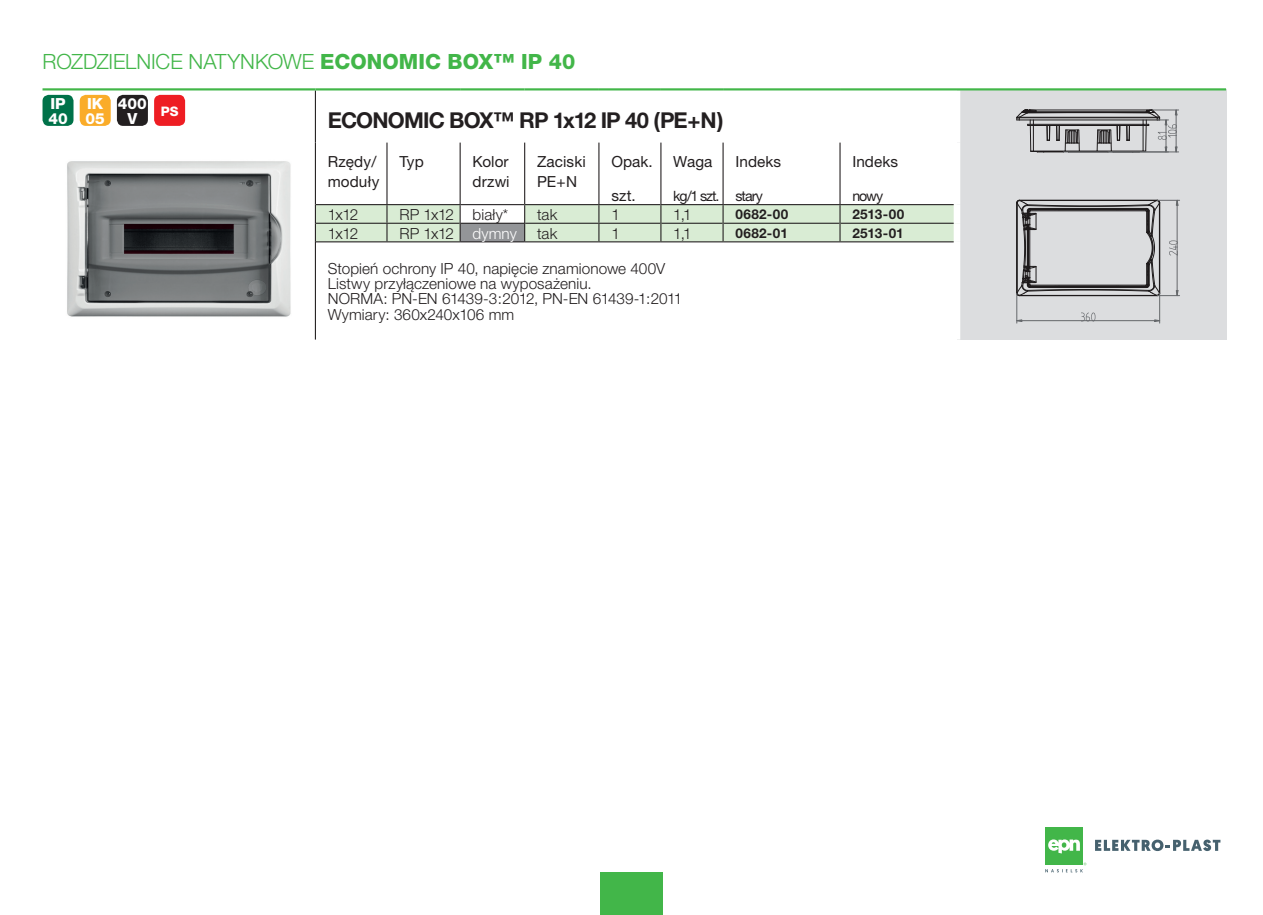
<style>
.page{position:relative;width:1263px;height:915px;background:#fff}
.page>*{position:absolute;margin:0;border:0;box-sizing:border-box;transform-origin:0 0}
.Normalny{font:700 21.9px "Helvetica Neue CE";letter-spacing:-.04em;color:#231f20}
.t1{font:300 21px "Helvetica Neue CE";letter-spacing:-.005em;color:#42b649}
.Normalny-2{font:300 15.3px/15.3px "Helvetica Neue CE";letter-spacing:.005em;color:#231f20}
.t2{font:15.3px/19.6px "Helvetica Neue CE";letter-spacing:.005em;color:#231f20}
.Normalny-3{font:800 15.3px "Helvetica Neue CE";color:#fff}
.Normalny-4{font:300 15.3px "Helvetica Neue CE";letter-spacing:.01em;color:#fff}
.t3{font:14.25px "Helvetica Neue CE";letter-spacing:-.07em;color:#231f20}
.INDEX-P{font:700 13.5px "Helvetica Neue CE";letter-spacing:.025em;color:#231f20}
.Normalny-5{font:800 13.05px "Helvetica Neue CE";color:#fff}
.s1{font-weight:800}
</style>
<div class="page">
<div style="left:600px;top:872px;width:63px;height:42px;background:#42b649"></div>
<div style="left:1045px;top:827px;width:38px;height:38px;background:#42b649"></div>
<svg style="left:1048px;top:839px;width:32px;height:14px"></svg>
<svg style="left:1095px;top:839px;width:125px;height:11px"></svg>
<svg style="left:1045px;top:862px;width:41px;height:10px"></svg>
<div style="left:957px;top:89px;width:269px;height:250px;background:#dcdddf"></div>
<hr style="left:315px;top:90px;width:1px;height:52px;background:#231f20">
<svg style="left:315px;top:142px;width:639px;height:100px"></svg>
<hr style="left:315px;top:242px;width:1px;height:97px;background:#231f20">
<div style="left:954px;top:90px;width:6px;height:52px;background:#fff"></div>
<hr style="left:386px;top:142px;width:1px;height:62px;background:#231f20">
<hr style="left:460px;top:142px;width:1px;height:62px;background:#231f20">
<hr style="left:524px;top:142px;width:1px;height:62px;background:#231f20">
<hr style="left:598px;top:142px;width:1px;height:62px;background:#231f20">
<hr style="left:660px;top:142px;width:1px;height:62px;background:#231f20">
<hr style="left:660px;top:204px;width:63px;height:1px;background:#231f20">
<hr style="left:661px;top:223px;width:61px;height:1px;background:#231f20">
<hr style="left:722px;top:142px;width:2px;height:62px;background:#231f20">
<hr style="left:839px;top:142px;width:1px;height:62px;background:#231f20">
<div style="left:954px;top:142px;width:6px;height:62px;background:#fff"></div>
<div style="left:954px;top:204px;width:6px;height:19px;background:#fff"></div>
<div style="left:954px;top:223px;width:6px;height:19px;background:#fff"></div>
<div style="left:954px;top:242px;width:6px;height:97px;background:#fff"></div>
<hr style="left:316px;top:204px;width:71px;height:1px;background:#231f20">
<hr style="left:387px;top:204px;width:73px;height:1px;background:#231f20">
<hr style="left:525px;top:204px;width:74px;height:1px;background:#231f20">
<hr style="left:599px;top:204px;width:61px;height:1px;background:#231f20">
<hr style="left:525px;top:223px;width:74px;height:1px;background:#231f20">
<hr style="left:599px;top:223px;width:61px;height:1px;background:#231f20">
<hr style="left:460px;top:204px;width:65px;height:1px;background:#231f20">
<hr style="left:461px;top:223px;width:63px;height:1px;background:#231f20">
<hr style="left:460px;top:241px;width:65px;height:1px;background:#231f20">
<hr style="left:723px;top:204px;width:117px;height:1px;background:#231f20">
<hr style="left:840px;top:204px;width:114px;height:1px;background:#231f20">
<hr style="left:316px;top:223px;width:71px;height:1px;background:#231f20">
<hr style="left:387px;top:223px;width:73px;height:1px;background:#231f20">
<hr style="left:316px;top:241px;width:71px;height:1px;background:#231f20">
<hr style="left:387px;top:241px;width:73px;height:1px;background:#231f20">
<hr style="left:525px;top:241px;width:74px;height:1px;background:#231f20">
<hr style="left:599px;top:241px;width:62px;height:1px;background:#231f20">
<hr style="left:661px;top:241px;width:62px;height:1px;background:#231f20">
<hr style="left:840px;top:241px;width:114px;height:1px;background:#231f20">
<hr style="left:724px;top:223px;width:115px;height:1px;background:#231f20">
<hr style="left:840px;top:223px;width:114px;height:1px;background:#231f20">
<hr style="left:723px;top:241px;width:117px;height:1px;background:#231f20">
<hr style="left:43px;top:88px;width:272px;height:2px;background:#42b649">
<hr style="left:315px;top:88px;width:72px;height:2px;background:#42b649">
<hr style="left:387px;top:88px;width:73px;height:2px;background:#42b649">
<hr style="left:460px;top:88px;width:65px;height:2px;background:#42b649">
<hr style="left:525px;top:88px;width:74px;height:2px;background:#42b649">
<hr style="left:599px;top:88px;width:62px;height:2px;background:#42b649">
<hr style="left:661px;top:88px;width:62px;height:2px;background:#42b649">
<hr style="left:723px;top:88px;width:117px;height:2px;background:#42b649">
<hr style="left:840px;top:88px;width:117px;height:2px;background:#42b649">
<hr style="left:957px;top:88px;width:269px;height:2px;background:#42b649">
<img style="left:67px;top:161px;width:224px;height:156px">
<svg style="left:1016px;top:109px;width:162px;height:44px"></svg>
<svg style="left:1154px;top:319px;width:7px;height:3px"></svg>
<hr style="left:1016px;top:293px;width:1px;height:30px;background:#76787b">
<hr style="left:1159px;top:293px;width:1px;height:30px;background:#76787b">
<hr style="left:1017px;top:320px;width:143px;height:1px;background:#76787b">
<svg style="left:1081px;top:312px;width:14px;height:9px"></svg>
<svg style="left:1016px;top:199px;width:163px;height:98px"></svg>
<div style="left:43px;top:95px;width:31px;height:31px;background:#007249;border-radius:6px"></div>
<div style="left:80px;top:95px;width:31px;height:31px;background:#faac29;border-radius:6px"></div>
<div style="left:117px;top:95px;width:31px;height:31px;background:#231f20;border-radius:6px"></div>
<div style="left:154px;top:95px;width:31px;height:31px;background:#ee1d23;border-radius:6px"></div>
<p class="t1" style="left:43px;top:49px;width:534px">ROZDZIELNICE NATYNKOWE <span class="s1">ECONOMIC BOX™ IP 40</span></p>
<p class="Normalny-3" style="left:50px;top:94px;width:17px">IP</p>
<p class="Normalny-3" style="left:48px;top:109px;width:21px">40</p>
<p class="Normalny-3" style="left:87px;top:94px;width:18px">IK</p>
<p class="Normalny-3" style="left:86px;top:109px;width:21px">05</p>
<p class="Normalny-3" style="left:118px;top:94px;width:30px">400</p>
<p class="Normalny-3" style="left:127px;top:109px;width:11px">V</p>
<p class="Normalny-5" style="left:161px;top:103px;width:19px">PS</p>
<p class="Normalny" style="left:328px;top:106px;width:397px">ECONOMIC BOX™ RP 1x12 IP 40 (PE+N)</p>
<p class="t2" style="left:328px;top:152px;width:50px">Rzędy/</p>
<p class="t2" style="left:328px;top:171px;width:53px">moduły</p>
<p class="t2" style="left:611px;top:152px;width:43px">Opak.</p>
<p class="t2" style="left:611px;top:186px;width:26px">szt.</p>
<p class="t2" style="left:399px;top:152px;width:26px">Typ</p>
<p class="t2" style="left:472px;top:152px;width:39px">Kolor drzwi</p>
<p class="t2" style="left:537px;top:152px;width:50px">Zaciski</p>
<p class="t2" style="left:673px;top:152px;width:41px">Waga</p>
<p class="t3" style="left:673px;top:187px;width:48px">kg/1 szt.</p>
<p class="t2" style="left:537px;top:171px;width:42px">PE+N</p>
<p class="t2" style="left:735px;top:152px;width:47px">Indeks</p>
<p class="t3" style="left:735px;top:187px;width:29px">stary</p>
<p class="t2" style="left:852px;top:152px;width:47px">Indeks</p>
<p class="t3" style="left:852px;top:187px;width:32px">nowy</p>
<p class="Normalny-2" style="left:328px;top:207px;width:32px">1x12</p>
<p class="Normalny-2" style="left:399px;top:207px;width:56px">RP 1x12</p>
<p class="Normalny-2" style="left:472px;top:207px;width:37px">biały*</p>
<p class="Normalny-2" style="left:537px;top:207px;width:22px">tak</p>
<p class="Normalny-2" style="left:611px;top:207px;width:10px">1</p>
<p class="Normalny-2" style="left:673px;top:207px;width:20px">1,1</p>
<p class="INDEX-P" style="left:735px;top:206px;width:54px">0682-00</p>
<p class="INDEX-P" style="left:852px;top:206px;width:53px">2513-00</p>
<p class="Normalny-2" style="left:328px;top:225px;width:32px">1x12</p>
<p class="Normalny-2" style="left:399px;top:225px;width:56px">RP 1x12</p>
<p class="Normalny-4" style="left:472px;top:224px;width:46px">dymny</p>
<p class="Normalny-2" style="left:537px;top:225px;width:22px">tak</p>
<p class="Normalny-2" style="left:611px;top:225px;width:10px">1</p>
<p class="Normalny-2" style="left:673px;top:225px;width:20px">1,1</p>
<p class="INDEX-P" style="left:735px;top:224px;width:54px">0682-01</p>
<p class="INDEX-P" style="left:852px;top:224px;width:53px">2513-01</p>
<p class="Normalny-2" style="left:328px;top:260px;width:339px">Stopień ochrony IP 40, napięcie znamionowe 400V</p>
<p class="Normalny-2" style="left:328px;top:276px;width:265px">Listwy przyłączeniowe na wyposażeniu.</p>
<p class="Normalny-2" style="left:328px;top:291px;width:356px">NORMA: PN-EN 61439-3:2012, PN-EN 61439-1:2011<br>Wymiary: 360x240x106 mm</p>
</div>
